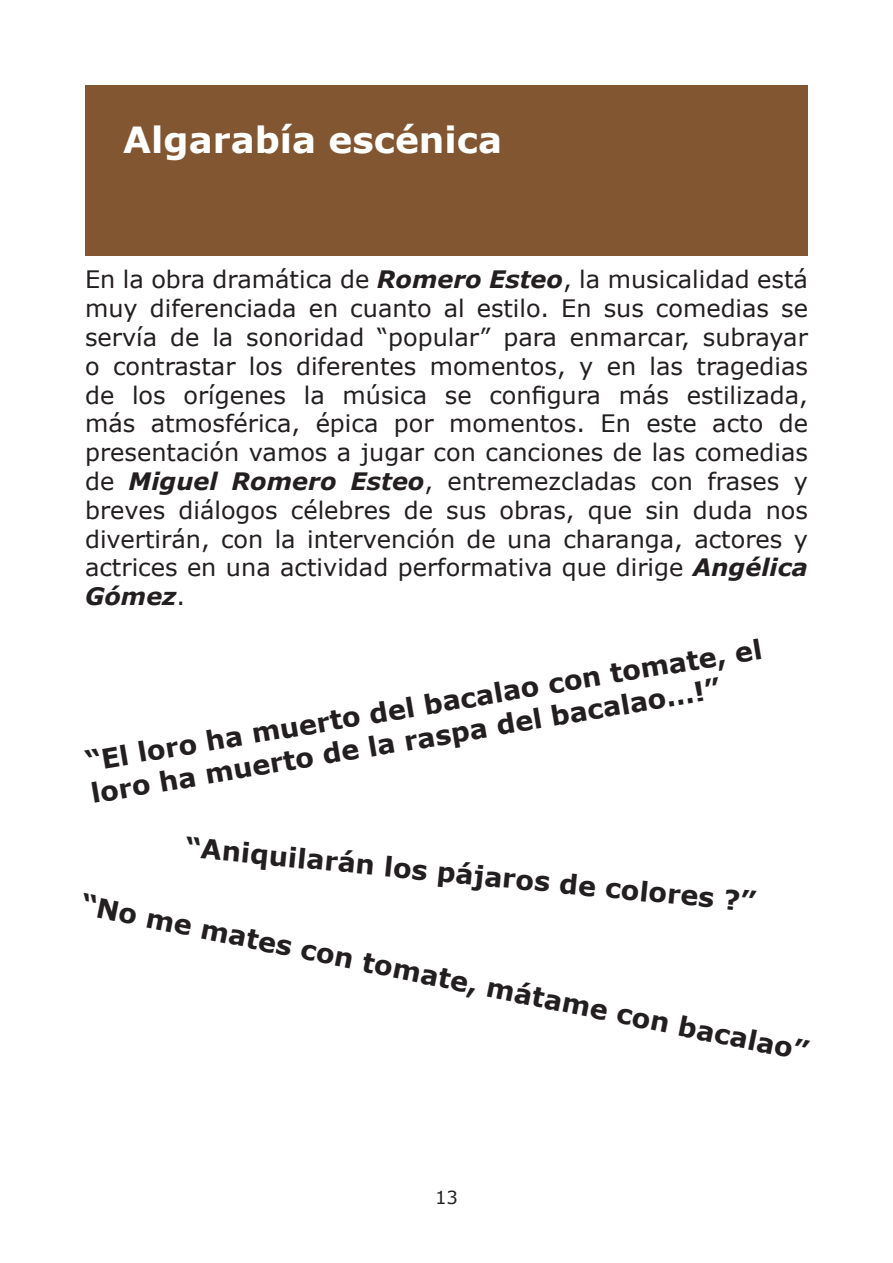
<style>
.page{position:relative;width:893px;height:1263px;background:#fff}
.page>*{position:absolute;margin:0;border:0;box-sizing:border-box;transform-origin:0 0}
.t1{font:700 36px "Verdana";color:#fff}
.t2{font:700 27px/32.2px "Verdana";color:#231f20}
.t3{font:24px/28.8px "Verdana";color:#231f20;text-align:justify}
.t4{font:18px "Verdana";color:#231f20}
.s1{font-weight:700;font-style:italic}
</style>
<div class="page">
<div style="left:85px;top:85px;width:723px;height:170px;background:#825631"></div>
<p class="t1" style="left:123px;top:114px;width:380px">Algarabía escénica</p>
<p class="t3" style="left:85px;top:265px;width:724px">En la obra dramática de <span class="s1">Romero Esteo</span>, la musicalidad está muy diferenciada en cuanto al estilo. En sus comedias se servía de la sonoridad “popular” para enmarcar, subrayar o contrastar los diferentes momentos, y en las tragedias de los orígenes la música se configura más estilizada, más atmosférica, épica por momentos. En este acto de presentación vamos a jugar con canciones de las comedias de <span class="s1">Miguel Romero Esteo</span>, entremezcladas con frases y breves diálogos célebres de sus obras, que sin duda nos divertirán, con la intervención de una charanga, actores y actrices en una actividad performativa que dirige <span class="s1">Angélica Gómez</span>.</p>
<p class="t2" style="left:83px;top:748px;width:687px;rotate:-10deg">“El loro ha muerto del bacalao con tomate, el loro ha muerto de la raspa del bacalao…!”</p>
<p class="t2" style="left:187px;top:833px;width:575px;rotate:5deg">“Aniquilarán los pájaros de colores ?”</p>
<p class="t2" style="left:84px;top:890px;width:743px;rotate:11deg">“No me mates con tomate, mátame con bacalao”</p>
<p class="t4" style="left:435px;top:1185px;width:24px">13</p>
</div>
